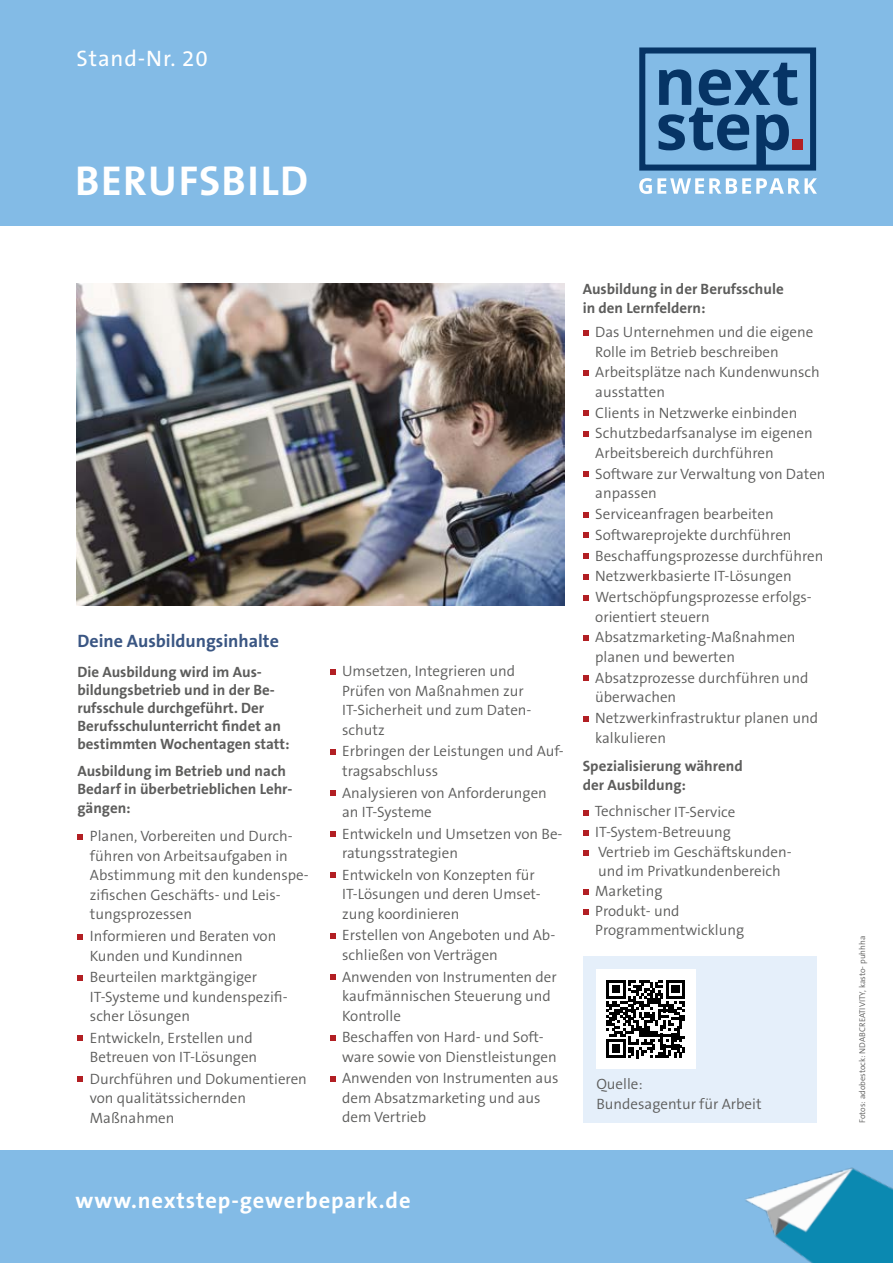
<style>
.page{position:relative;width:893px;height:1263px;background:#fff}
.page>*{position:absolute;margin:0;border:0;box-sizing:border-box;transform-origin:0 0}
.t1{font:700 42px "The Sans B7";letter-spacing:.03em;color:#fff}
.t2{font:700 22.5px "The Sans B7";letter-spacing:.04em;color:#fff}
.t3{font:22.5px "The Sans B5 Plain";letter-spacing:.04em;color:#fff}
.t4{font:700 18px "The Sans B7";color:#3a5683}
.t5{font:300 15px/19.5px "The Sans B4";color:#5d5d5c}
.t6{font:700 15px/18px "The Sans B7";color:#5d5d5c}
.t7{font:300 8.4px "The Sans B4";color:#5d5d5c}
</style>
<div class="page">
<div style="left:0;top:0;width:893px;height:225px;background:#83bbe6"></div>
<div style="left:0;top:1150px;width:893px;height:113px;background:#83bbe6"></div>
<img style="left:745px;top:1167px;width:148px;height:96px">
<div style="left:639px;top:47px;width:177px;height:124px;border:6px solid #063465"></div>
<svg style="left:658px;top:63px;width:139px;height:102px"></svg>
<div style="left:792px;top:139px;width:10px;height:11px;background:#b21f23"></div>
<svg style="left:639px;top:178px;width:178px;height:16px"></svg>
<div style="left:583px;top:956px;width:233px;height:166px;background:#e5effa"></div>
<svg style="left:77px;top:834px;width:6px;height:6px"></svg>
<svg style="left:77px;top:934px;width:6px;height:5px"></svg>
<svg style="left:77px;top:975px;width:6px;height:6px"></svg>
<svg style="left:77px;top:1035px;width:6px;height:6px"></svg>
<svg style="left:77px;top:1076px;width:6px;height:6px"></svg>
<img style="left:77px;top:283px;width:488px;height:322px">
<svg style="left:330px;top:669px;width:6px;height:6px"></svg>
<svg style="left:330px;top:749px;width:6px;height:6px"></svg>
<svg style="left:330px;top:790px;width:6px;height:6px"></svg>
<svg style="left:330px;top:831px;width:6px;height:6px"></svg>
<svg style="left:330px;top:872px;width:6px;height:6px"></svg>
<svg style="left:330px;top:933px;width:6px;height:6px"></svg>
<svg style="left:330px;top:974px;width:6px;height:6px"></svg>
<svg style="left:330px;top:1035px;width:6px;height:6px"></svg>
<svg style="left:330px;top:1076px;width:6px;height:6px"></svg>
<svg style="left:583px;top:330px;width:6px;height:6px"></svg>
<svg style="left:583px;top:370px;width:6px;height:6px"></svg>
<svg style="left:583px;top:410px;width:6px;height:6px"></svg>
<svg style="left:583px;top:431px;width:6px;height:6px"></svg>
<svg style="left:583px;top:471px;width:6px;height:6px"></svg>
<svg style="left:583px;top:512px;width:6px;height:5px"></svg>
<svg style="left:583px;top:532px;width:6px;height:6px"></svg>
<svg style="left:583px;top:553px;width:6px;height:6px"></svg>
<svg style="left:583px;top:574px;width:6px;height:6px"></svg>
<svg style="left:583px;top:595px;width:6px;height:6px"></svg>
<svg style="left:583px;top:635px;width:6px;height:6px"></svg>
<svg style="left:583px;top:675px;width:6px;height:6px"></svg>
<svg style="left:583px;top:716px;width:6px;height:5px"></svg>
<svg style="left:583px;top:810px;width:6px;height:6px"></svg>
<svg style="left:583px;top:830px;width:6px;height:6px"></svg>
<svg style="left:583px;top:850px;width:6px;height:6px"></svg>
<svg style="left:583px;top:889px;width:6px;height:5px"></svg>
<svg style="left:583px;top:909px;width:6px;height:6px"></svg>
<div style="left:596px;top:969px;width:100px;height:100px;background:#fff"></div>
<svg style="left:606px;top:980px;width:79px;height:78px"></svg>
<h2 class="t3" style="left:77px;top:47px;width:133px">Stand-Nr. 20</h2>
<h1 class="t1" style="left:75px;top:158px;width:234px">BERUFSBILD</h1>
<p class="t4" style="left:77px;top:631px;width:203px">Deine Ausbildungsinhalte</p>
<p class="t6" style="left:77px;top:664px;width:214px">Die Ausbildung wird im Aus&shy;bildungsbetrieb und in der Be&shy;rufsschule durchgeführt. Der<br>Berufsschulunterricht findet an bestimmten Wochentagen statt:</p>
<p class="t6" style="left:77px;top:762px;width:216px">Ausbildung im Betrieb und nach<br>Bedarf in überbetrieblichen Lehr-</p>
<p class="t6" style="left:77px;top:800px;width:55px">gängen:</p>
<p class="t5" style="left:90px;top:827px;width:220px">Planen, Vorbereiten und Durch&shy;führen von Arbeitsaufgaben in<br>Abstimmung mit den kundenspe&shy;zifischen Geschäfts- und Leis&shy;tungsprozessen</p>
<p class="t5" style="left:90px;top:927px;width:188px">Informieren und Beraten von<br>Kunden und Kundinnen</p>
<p class="t5" style="left:90px;top:968px;width:199px">Beurteilen marktgängiger<br>IT-Systeme und kundenspezifi&shy;scher Lösungen</p>
<p class="t5" style="left:90px;top:1028px;width:169px">Entwickeln, Erstellen und<br>Betreuen von IT-Lösungen</p>
<p class="t5" style="left:90px;top:1069px;width:218px">Durchführen und Dokumentieren von qualitätssichernden<br>Maßnahmen</p>
<p class="t5" style="left:342px;top:662px;width:191px">Umsetzen, Integrieren und<br>Prüfen von Maßnahmen zur<br>IT-Sicherheit und zum Daten&shy;schutz</p>
<p class="t5" style="left:342px;top:742px;width:223px">Erbringen der Leistungen und Auf&shy;tragsabschluss</p>
<p class="t5" style="left:342px;top:783px;width:206px">Analysieren von Anforderungen an IT-Systeme</p>
<p class="t5" style="left:342px;top:824px;width:222px">Entwickeln und Umsetzen von Be&shy;ratungsstrategien</p>
<p class="t5" style="left:342px;top:865px;width:200px">Entwickeln von Konzepten für<br>IT-Lösungen und deren Umset&shy;zung koordinieren</p>
<p class="t5" style="left:342px;top:926px;width:215px">Erstellen von Angeboten und Ab&shy;schließen von Verträgen</p>
<p class="t5" style="left:342px;top:967px;width:216px">Anwenden von Instrumenten der kaufmännischen Steuerung und<br>Kontrolle</p>
<p class="t5" style="left:342px;top:1028px;width:216px">Beschaffen von Hard- und Soft&shy;ware sowie von Dienstleistungen</p>
<p class="t5" style="left:342px;top:1069px;width:218px">Anwenden von Instrumenten aus dem Absatzmarketing und aus dem Vertrieb</p>
<p class="t6" style="left:583px;top:279px;width:202px;line-height:19.5px">Ausbildung in der Berufsschule in den Lernfeldern:</p>
<p class="t5" style="left:595px;top:322px;width:232px;line-height:20.2px">Das Unternehmen und die eigene<br>Rolle im Betrieb beschreiben<br>Arbeitsplätze nach Kundenwunsch ausstatten<br>Clients in Netzwerke einbinden<br>Schutzbedarfsanalyse im eigenen<br>Arbeitsbereich durchführen<br>Software zur Verwaltung von Daten anpassen<br>Serviceanfragen bearbeiten<br>Softwareprojekte durchführen<br>Beschaffungsprozesse durchführen<br>Netzwerkbasierte IT-Lösungen<br>Wertschöpfungsprozesse erfolgs&shy;orientiert steuern<br>Absatzmarketing-Maßnahmen planen und bewerten<br>Absatzprozesse durchführen und überwachen<br>Netzwerkinfrastruktur planen und kalkulieren</p>
<p class="t6" style="left:583px;top:756px;width:161px;line-height:19.5px">Spezialisierung während der Ausbildung:</p>
<p class="t5" style="left:595px;top:800px;width:142px;line-height:21.6px">Technischer IT-Service<br>IT-System-Betreuung</p>
<p class="t5" style="left:595px;top:843px;width:198px">Vertrieb im Geschäftskunden&shy;und im Privatkundenbereich<br>Marketing<br>Produkt- und<br>Programmentwicklung</p>
<p class="t5" style="left:596px;top:1075px;width:167px">Quelle:<br>Bundesagentur für Arbeit</p>
<h2 class="t2" style="left:75px;top:1189px;width:337px">www.nextstep-gewerbepark.de</h2>
<p class="t7" style="left:858px;top:1123px;width:189px;rotate:-90deg">Fotos: adobestock: NDABCREATIVITY, kasto- puhhha</p>
</div>
